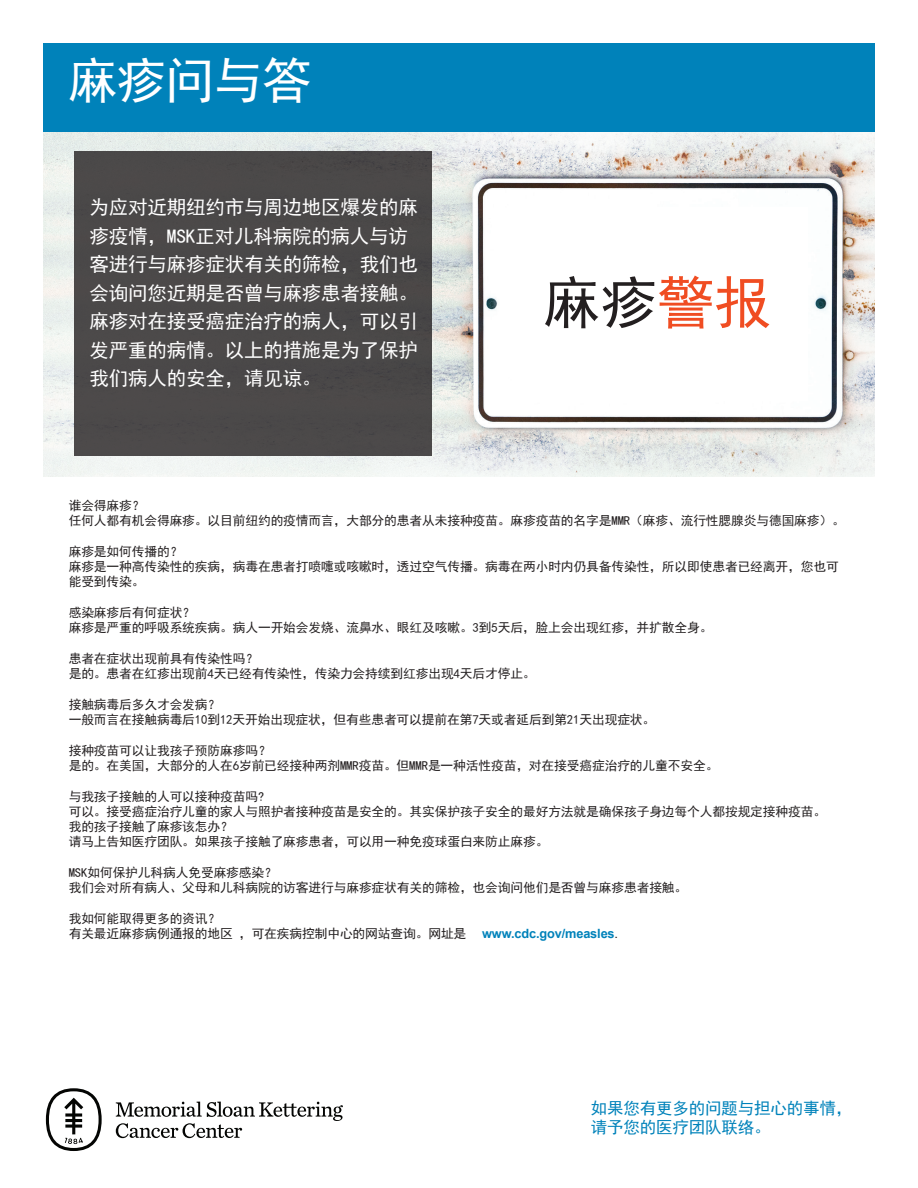
<style>
.page{position:relative;width:918px;height:1188px;background:#fff}
.page>*{position:absolute;margin:0;border:0;box-sizing:border-box;transform-origin:0 0}
.t1{font:57px "Sim Hei";color:#231f20}
.t2{font:49.5px "Sim Hei";letter-spacing:-.02em;color:#fff}
.body{font:19.5px/28.5px "Sim Hei";letter-spacing:-.01em;color:#fff}
.t3{font:16.5px/19.8px "Sim Hei";letter-spacing:-.01em;color:#0082ba}
.body-2{font:12.75px/15.3px "Sim Hei";letter-spacing:-.01em;color:#231f20}
.s1{color:#f04d22}
.s2{font-family:"Arial";font-weight:700;color:#0082ba}
.s3{font-family:"Arial"}
</style>
<div class="page">
<img style="left:43px;top:132px;width:832px;height:345px">
<div style="left:75px;top:151px;width:357px;height:304px;background:#4b4949"></div>
<div style="left:43px;top:43px;width:832px;height:89px;background:#0082ba"></div>
<svg style="left:46px;top:1088px;width:297px;height:63px"></svg>
<div style="left:512px;top:207px;width:296px;height:193px;background:#fff"></div>
<p class="t2" style="left:68px;top:55px;width:245px">麻疹问与答</p>
<p class="body" style="left:90px;top:193px;width:330px">为应对近期纽约市与周边地区爆发的麻疹疫情，MSK正对儿科病院的病人与访客进行与麻疹症状有关的筛检，我们也会询问您近期是否曾与麻疹患者接触。麻疹对在接受癌症治疗的病人，可以引发严重的病情。以上的措施是为了保护我们病人的安全，请见谅。</p>
<p class="t1" style="left:543px;top:274px;width:229px">麻疹<span class="s1">警报</span></p>
<p class="body-2" style="left:69px;top:498px;width:77px">谁会得麻疹？</p>
<p class="body-2" style="left:69px;top:513px;width:778px">任何人都有机会得麻疹。以目前纽约的疫情而言，大部分的患者从未接种疫苗。麻疹疫苗的名字是MMR（麻疹、流行性腮腺炎与德国麻疹）。</p>
<p class="body-2" style="left:69px;top:544px;width:115px">麻疹是如何传播的？</p>
<p class="body-2" style="left:69px;top:559px;width:772px">麻疹是一种高传染性的疾病，病毒在患者打喷嚏或咳嗽时，透过空气传播。病毒在两小时内仍具备传染性，所以即使患者已经离开，您也可能受到传染。</p>
<p class="body-2" style="left:69px;top:605px;width:128px">感染麻疹后有何症状？</p>
<p class="body-2" style="left:69px;top:620px;width:645px">麻疹是严重的呼吸系统疾病。病人一开始会发烧、流鼻水、眼红及咳嗽。3到5天后，脸上会出现红疹，并扩散全身。</p>
<p class="body-2" style="left:69px;top:651px;width:191px">患者在症状出现前具有传染性吗？</p>
<p class="body-2" style="left:69px;top:666px;width:469px">是的。患者在红疹出现前4天已经有传染性，传染力会持续到红疹出现4天后才停止。</p>
<p class="body-2" style="left:69px;top:697px;width:153px">接触病毒后多久才会发病？</p>
<p class="body-2" style="left:69px;top:712px;width:588px">一般而言在接触病毒后10到12天开始出现症状，但有些患者可以提前在第7天或者延后到第21天出现症状。</p>
<p class="body-2" style="left:69px;top:743px;width:204px">接种疫苗可以让我孩子预防麻疹吗？</p>
<p class="body-2" style="left:69px;top:758px;width:651px">是的。在美国，大部分的人在6岁前已经接种两剂MMR疫苗。但MMR是一种活性疫苗，对在接受癌症治疗的儿童不安全。</p>
<p class="body-2" style="left:69px;top:788px;width:197px">与我孩子接触的人可以接种疫苗吗?</p>
<p class="body-2" style="left:69px;top:804px;width:759px">可以。接受癌症治疗儿童的家人与照护者接种疫苗是安全的。其实保护孩子安全的最好方法就是确保孩子身边每个人都按规定接种疫苗。</p>
<p class="body-2" style="left:69px;top:819px;width:166px">我的孩子接触了麻疹该怎办？</p>
<p class="body-2" style="left:69px;top:834px;width:481px">请马上告知医疗团队。如果孩子接触了麻疹患者，可以用一种免疫球蛋白来防止麻疹。</p>
<p class="body-2" style="left:69px;top:865px;width:210px">MSK如何保护儿科病人免受麻疹感染？</p>
<p class="body-2" style="left:69px;top:880px;width:620px">我们会对所有病人、父母和儿科病院的访客进行与麻疹症状有关的筛检，也会询问他们是否曾与麻疹患者接触。</p>
<p class="body-2" style="left:69px;top:911px;width:153px">我如何能取得更多的资讯？</p>
<p class="body-2" style="left:69px;top:926px;width:551px">有关最近麻疹病例通报的地区 ，可在疾病控制中心的网站查询。网址是 <span class="s2">www.cdc.gov/measles</span><span class="s3">.</span></p>
<p class="t3" style="left:591px;top:1098px;width:263px">如果您有更多的问题与担心的事情，请予您的医疗团队联络。</p>
</div>
